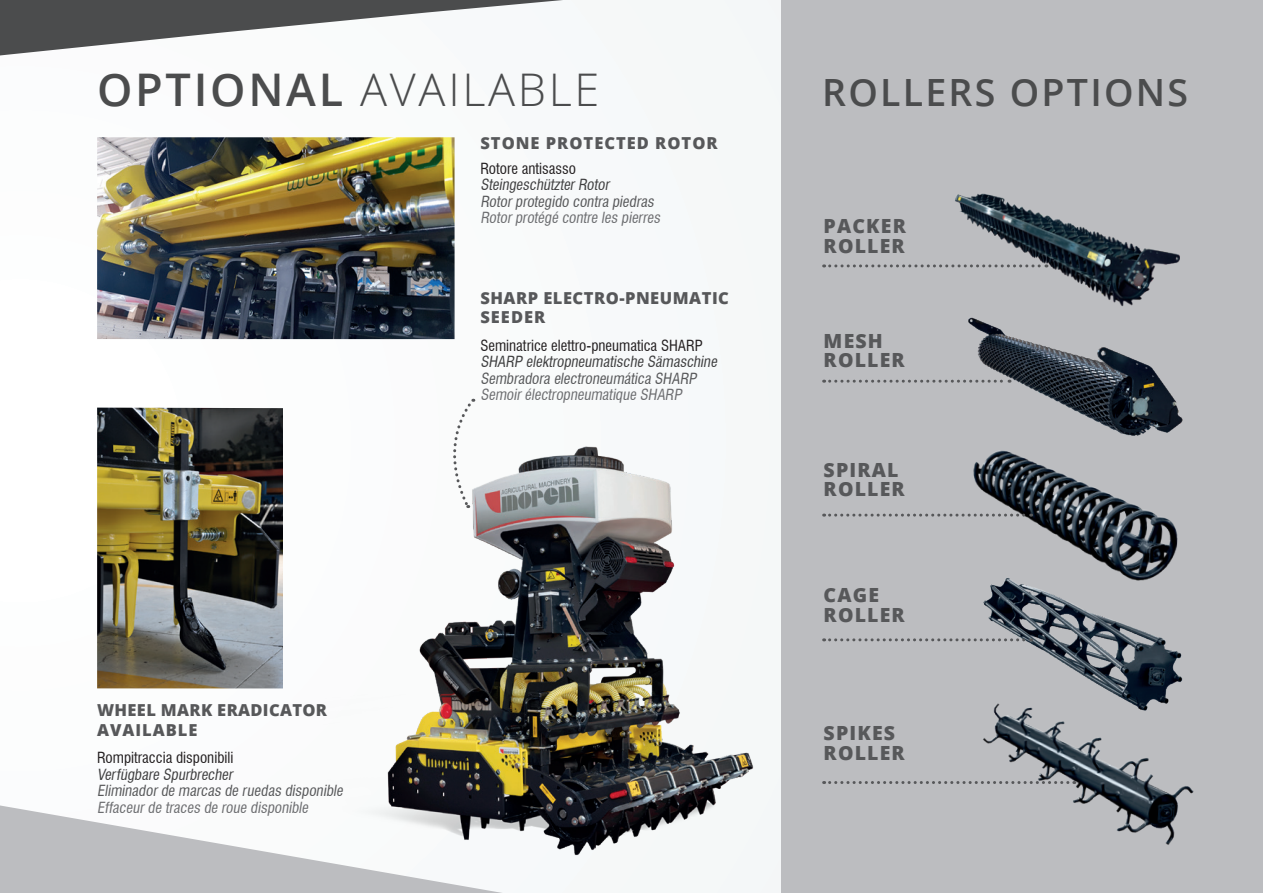
<style>
.page{position:relative;width:1263px;height:893px;background:#fafbfb}
.page>*{position:absolute;margin:0;border:0;box-sizing:border-box;transform-origin:0 0}
.t1{font:300 45px "Open Sans";letter-spacing:.06em;color:#4b4c4d}
.t2{font:600 37.5px "Open Sans";letter-spacing:.06em;color:#4b4c4d}
.t3{font:800 19.5px/19.5px "Open Sans";letter-spacing:.06em;color:#57585a}
.t4{font:800 16.5px/19.8px "Open Sans";letter-spacing:.03em;color:#57585a}
.t5{font:800 16.5px "Open Sans";letter-spacing:.06em;color:#57585a}
.t6{font:italic condensed 15px "Swiss 721 BT";color:#57585a}
.t7{font:italic condensed 15px "Swiss 721 BT";color:#6c6d70}
.t8{font:italic condensed 15px "Swiss 721 BT";color:#3e3e3f}
.t9{font:condensed 15px "Swiss 721 BT";color:#231f20}
.s1{font-weight:600}
</style>
<div class="page">
<div style="left:781px;top:0;width:482px;height:893px;background:#bcbdc0"></div>
<svg style="left:0;top:805px;width:502px;height:88px"></svg>
<svg style="left:0;top:0;width:563px;height:56px"></svg>
<img style="left:980px;top:593px;width:203px;height:106px">
<img style="left:983px;top:699px;width:211px;height:146px">
<img style="left:947px;top:193px;width:233px;height:114px">
<img style="left:964px;top:317px;width:219px;height:119px">
<img style="left:962px;top:450px;width:216px;height:143px">
<img style="left:97px;top:137px;width:358px;height:202px">
<img style="left:97px;top:408px;width:186px;height:280px">
<svg style="left:824px;top:264px;width:223px;height:3px"></svg>
<svg style="left:824px;top:380px;width:186px;height:3px"></svg>
<svg style="left:824px;top:514px;width:208px;height:3px"></svg>
<svg style="left:824px;top:638px;width:208px;height:3px"></svg>
<svg style="left:824px;top:781px;width:251px;height:3px"></svg>
<img style="left:323px;top:446px;width:431px;height:440px">
<svg style="left:442px;top:399px;width:32px;height:109px"></svg>
<h1 class="t1" style="left:97px;top:59px;width:504px"><span class="s1">OPTIONAL</span> AVAILABLE</h1>
<h2 class="t2" style="left:822px;top:67px;width:368px">ROLLERS OPTIONS</h2>
<p class="t4" style="left:97px;top:699px;width:231px">WHEEL MARK ERADICATOR<br>AVAILABLE</p>
<p class="t9" style="left:97px;top:749px;width:138px">Rompitraccia disponibili</p>
<p class="t8" style="left:97px;top:765px;width:140px">Verfügbare Spurbrecher</p>
<p class="t6" style="left:97px;top:782px;width:250px">Eliminadorde marcas de ruedas disponible</p>
<p class="t7" style="left:97px;top:798px;width:215px">Effaceurde traces de roue disponible</p>
<p class="t5" style="left:480px;top:131px;width:239px">STONE PROTECTED ROTOR</p>
<p class="t9" style="left:480px;top:159px;width:97px">Rotore antisasso</p>
<p class="t8" style="left:480px;top:176px;width:133px">SteingeschützterRotor</p>
<p class="t6" style="left:480px;top:192px;width:178px">Rotorprotegido contra piedras</p>
<p class="t7" style="left:480px;top:209px;width:184px">Rotorprotégé contre les pierres</p>
<p class="t4" style="left:480px;top:287px;width:250px">SHARP ELECTRO-PNEUMATIC<br>SEEDER</p>
<p class="t9" style="left:480px;top:336px;width:224px">Seminatrice elettro-pneumatica SHARP</p>
<p class="t8" style="left:480px;top:353px;width:241px">SHARP elektropneumatische Sämaschine</p>
<p class="t6" style="left:480px;top:369px;width:220px">Sembradora electroneumática SHARP</p>
<p class="t7" style="left:480px;top:386px;width:206px">Semoirélectropneumatique SHARP</p>
<h3 class="t3" style="left:824px;top:215px;width:84px">PACKER<br>ROLLER</h3>
<h3 class="t3" style="left:824px;top:330px;width:83px">MESH<br>ROLLER</h3>
<h3 class="t3" style="left:824px;top:459px;width:83px">SPIRAL<br>ROLLER</h3>
<h3 class="t3" style="left:824px;top:584px;width:83px">CAGE<br>ROLLER</h3>
<h3 class="t3" style="left:824px;top:723px;width:83px">SPIKES<br>ROLLER</h3>
</div>
